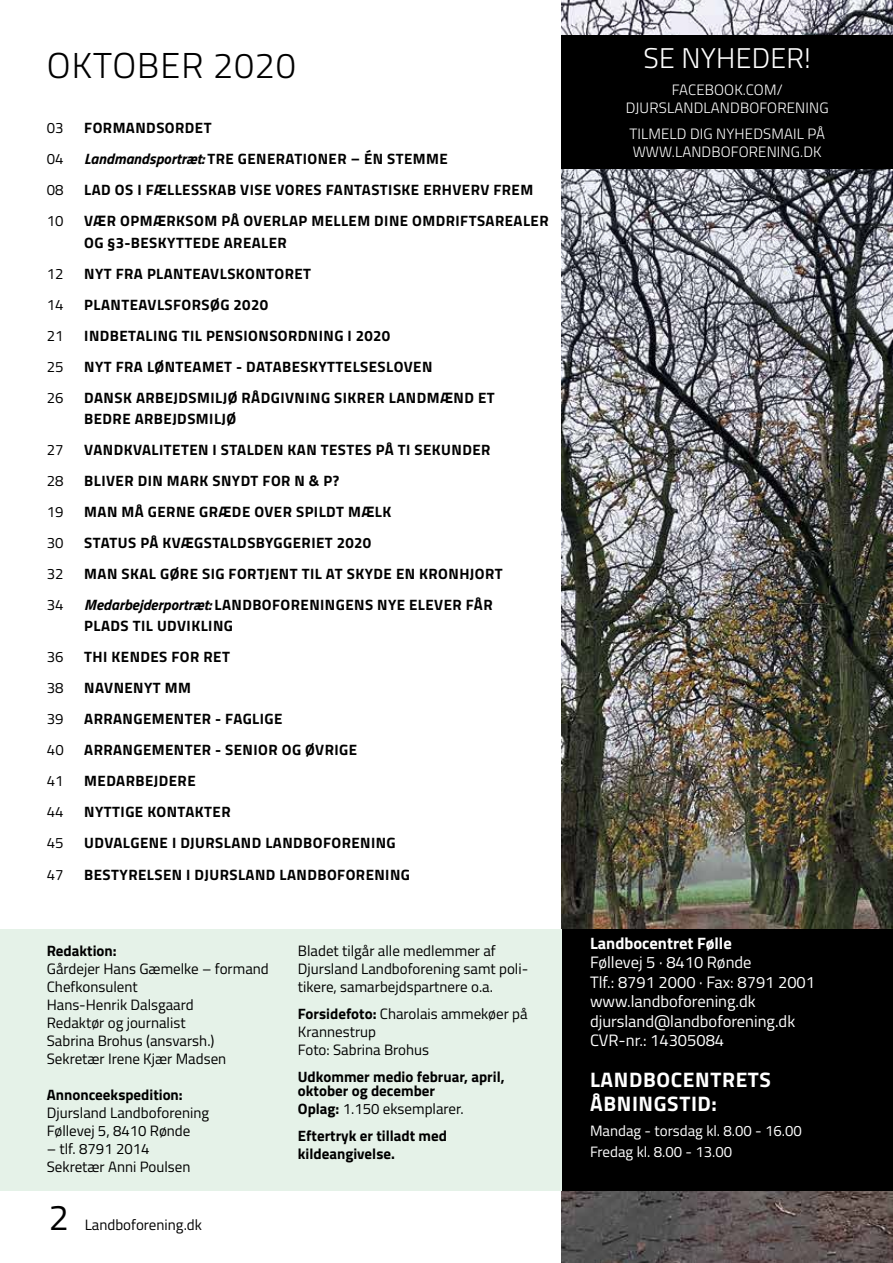
<style>
.page{position:relative;width:893px;height:1263px;background:#fff}
.page>*{position:absolute;margin:0;border:0;box-sizing:border-box;transform-origin:0 0}
.t1{font:300 36px "Titillium";letter-spacing:.03em;color:#000}
.t2{font:36px "Titillium";color:#000}
.t3{font:300 28.5px "Titillium";letter-spacing:.01em;color:#fff}
.t4{font:700 21px/24px "Titillium";letter-spacing:.03em;color:#fff}
.t5{font:16.5px/19.5px "Titillium";color:#fff}
.t6{font:700 16.5px "Titillium";color:#fff}
.t7{font:700 15px/21px "Titillium";letter-spacing:.03em;color:#000}
.t8{font:15px/18px "Titillium";color:#000}
.t9{font:700 15px/13.5px "Titillium";color:#000}
.t10{font:300 15px/18px "Titillium";letter-spacing:.01em;color:#fff;text-align:center}
.t11{font:15px/21px "Titillium";color:#fff}
.s1{font-style:italic}
.s2{font-weight:700}
.s3{font-weight:400}
</style>
<div class="page">
<img style="left:561px;top:0;width:332px;height:1263px">
<div style="left:561px;top:929px;width:332px;height:262px;background:#000"></div>
<div style="left:0;top:929px;width:561px;height:262px;background:#e5f2e8"></div>
<div style="left:561px;top:35px;width:332px;height:134px;background:#000"></div>
<h1 class="t1" style="left:47px;top:39px;width:251px">OKTOBER 2020</h1>
<p class="t8" style="left:47px;top:118px;width:18px">03</p>
<p class="t7" style="left:84px;top:116px;width:129px">FORMANDSORDET</p>
<p class="t8" style="left:47px;top:149px;width:18px">04</p>
<p class="t7" style="left:84px;top:147px;width:365px"><span class="s1">Landmandsportræt:</span> TRE GENERATIONER – ÉN STEMME</p>
<p class="t8" style="left:47px;top:180px;width:18px">08</p>
<p class="t7" style="left:84px;top:178px;width:450px">LAD OS I FÆLLESSKAB VISE VORES FANTASTISKE ERHVERV FREM</p>
<p class="t8" style="left:47px;top:211px;width:18px">10</p>
<p class="t7" style="left:84px;top:209px;width:466px;line-height:22.5px">VÆR OPMÆRKSOM PÅ OVERLAP MELLEM DINE OMDRIFTSAREALER<br>OG §3-BESKYTTEDE AREALER</p>
<p class="t8" style="left:47px;top:264px;width:18px">12</p>
<p class="t7" style="left:84px;top:263px;width:228px">NYT FRA PLANTEAVLSKONTORET</p>
<p class="t8" style="left:47px;top:295px;width:18px">14</p>
<p class="t7" style="left:84px;top:294px;width:185px">PLANTEAVLSFORSØG 2020</p>
<p class="t8" style="left:47px;top:326px;width:18px">21</p>
<p class="t7" style="left:84px;top:325px;width:308px">INDBETALING TIL PENSIONSORDNING I 2020</p>
<p class="t8" style="left:47px;top:357px;width:18px">25</p>
<p class="t7" style="left:84px;top:356px;width:350px">NYT FRA LØNTEAMET - DATABESKYTTELSESLOVEN</p>
<p class="t8" style="left:47px;top:388px;width:18px">26</p>
<p class="t7" style="left:84px;top:387px;width:412px">DANSK ARBEJDSMILJØ RÅDGIVNING SIKRER LANDMÆND ET<br>BEDRE ARBEJDSMILJØ</p>
<p class="t8" style="left:47px;top:440px;width:18px">27</p>
<p class="t7" style="left:84px;top:439px;width:408px">VANDKVALITETEN I STALDEN KAN TESTES PÅ TI SEKUNDER</p>
<p class="t8" style="left:47px;top:471px;width:18px">28</p>
<p class="t7" style="left:84px;top:470px;width:256px">BLIVER DIN MARK SNYDT FOR N &amp; P?</p>
<p class="t8" style="left:47px;top:502px;width:18px">19</p>
<p class="t7" style="left:84px;top:501px;width:309px">MAN MÅ GERNE GRÆDE OVER SPILDT MÆLK</p>
<p class="t8" style="left:47px;top:533px;width:18px">30</p>
<p class="t7" style="left:84px;top:532px;width:288px">STATUS PÅ KVÆGSTALDSBYGGERIET 2020</p>
<p class="t8" style="left:47px;top:564px;width:18px">32</p>
<p class="t7" style="left:84px;top:563px;width:420px">MAN SKAL GØRE SIG FORTJENT TIL AT SKYDE EN KRONHJORT</p>
<p class="t8" style="left:47px;top:595px;width:18px">34</p>
<p class="t7" style="left:84px;top:594px;width:410px"><span class="s1">Medarbejderportræt:</span> LANDBOFORENINGENS NYE ELEVER FÅR<br>PLADS TIL UDVIKLING</p>
<p class="t8" style="left:47px;top:647px;width:18px">36</p>
<p class="t7" style="left:84px;top:646px;width:147px">THI KENDES FOR RET</p>
<p class="t8" style="left:47px;top:678px;width:18px">38</p>
<p class="t7" style="left:84px;top:677px;width:108px">NAVNENYT MM</p>
<p class="t8" style="left:47px;top:709px;width:18px">39</p>
<p class="t7" style="left:84px;top:708px;width:200px">ARRANGEMENTER - FAGLIGE</p>
<p class="t8" style="left:47px;top:740px;width:19px">40</p>
<p class="t7" style="left:84px;top:739px;width:274px">ARRANGEMENTER - SENIOR OG ØVRIGE</p>
<p class="t8" style="left:47px;top:771px;width:18px">41</p>
<p class="t7" style="left:84px;top:770px;width:113px">MEDARBEJDERE</p>
<p class="t8" style="left:47px;top:802px;width:18px">44</p>
<p class="t7" style="left:84px;top:801px;width:148px">NYTTIGE KONTAKTER</p>
<p class="t8" style="left:47px;top:833px;width:18px">45</p>
<p class="t7" style="left:84px;top:832px;width:313px">UDVALGENE I DJURSLAND LANDBOFORENING</p>
<p class="t8" style="left:47px;top:864px;width:18px">47</p>
<p class="t7" style="left:84px;top:863px;width:327px">BESTYRELSEN I DJURSLAND LANDBOFORENING</p>
<p class="t9" style="left:47px;top:943px;width:71px">Redaktion:</p>
<p class="t8" style="left:47px;top:959px;width:224px">Gårdejer Hans Gæmelke – formand<br>Chefkonsulent<br>Hans-Henrik Dalsgaard<br>Redaktør og journalist<br>Sabrina Brohus (ansvarsh.)<br>Sekretær Irene Kjær Madsen</p>
<p class="t9" style="left:47px;top:1087px;width:137px">Annonceekspedition:</p>
<p class="t8" style="left:47px;top:1103px;width:164px">Djursland Landboforening<br>Føllevej 5, 8410 Rønde</p>
<p class="t8" style="left:47px;top:1139px;width:145px">– tlf. 8791 2014<br>Sekretær Anni Poulsen</p>
<h1 class="t2" style="left:49px;top:1191px;width:22px">2</h1>
<p class="t8" style="left:85px;top:1214px;width:119px">Landboforening.dk</p>
<p class="t8" style="left:298px;top:941px;width:232px">Bladet tilgår alle medlemmer af<br>Djursland Landboforening samt poli&shy;tikere, samarbejdspartnere o.a.</p>
<p class="t8" style="left:298px;top:1004px;width:231px"><span class="s2">Forsidefoto:</span> Charolais ammekøer på<br>Krannestrup<br>Foto: Sabrina Brohus</p>
<p class="t9" style="left:298px;top:1069px;width:208px">Udkommer medio februar, april, oktober og december</p>
<p class="t9" style="left:298px;top:1094px;width:167px;line-height:27px">Oplag: <span class="s3">1.150 eksemplarer.<br></span>Eftertryk er tilladt med</p>
<p class="t9" style="left:298px;top:1146px;width:99px">kildeangivelse.</p>
<h2 class="t3" style="left:643px;top:37px;width:169px">SE NYHEDER!</h2>
<p class="t10" style="left:626px;top:80px;width:204px">FACEBOOK.COM/<br>DJURSLANDLANDBOFORENING</p>
<p class="t10" style="left:629px;top:124px;width:197px;text-align:left">TILMELD DIG NYHEDSMAIL PÅ<br>WWW.LANDBOFORENING.DK</p>
<p class="t6" style="left:590px;top:930px;width:143px">Landbocentret Følle</p>
<p class="t5" style="left:590px;top:952px;width:227px">Føllevej 5 · 8410 Rønde<br>Tlf.: 8791 2000 · Fax: 8791 2001 www.landboforening.dk djursland@landboforening.dk<br>CVR-nr.: 14305084</p>
<h3 class="t4" style="left:590px;top:1066px;width:182px">LANDBOCENTRETS<br>ÅBNINGSTID:</h3>
<p class="t11" style="left:590px;top:1119px;width:213px">Mandag - torsdag kl. 8.00 - 16.00<br>Fredag kl. 8.00 - 13.00</p>
</div>
